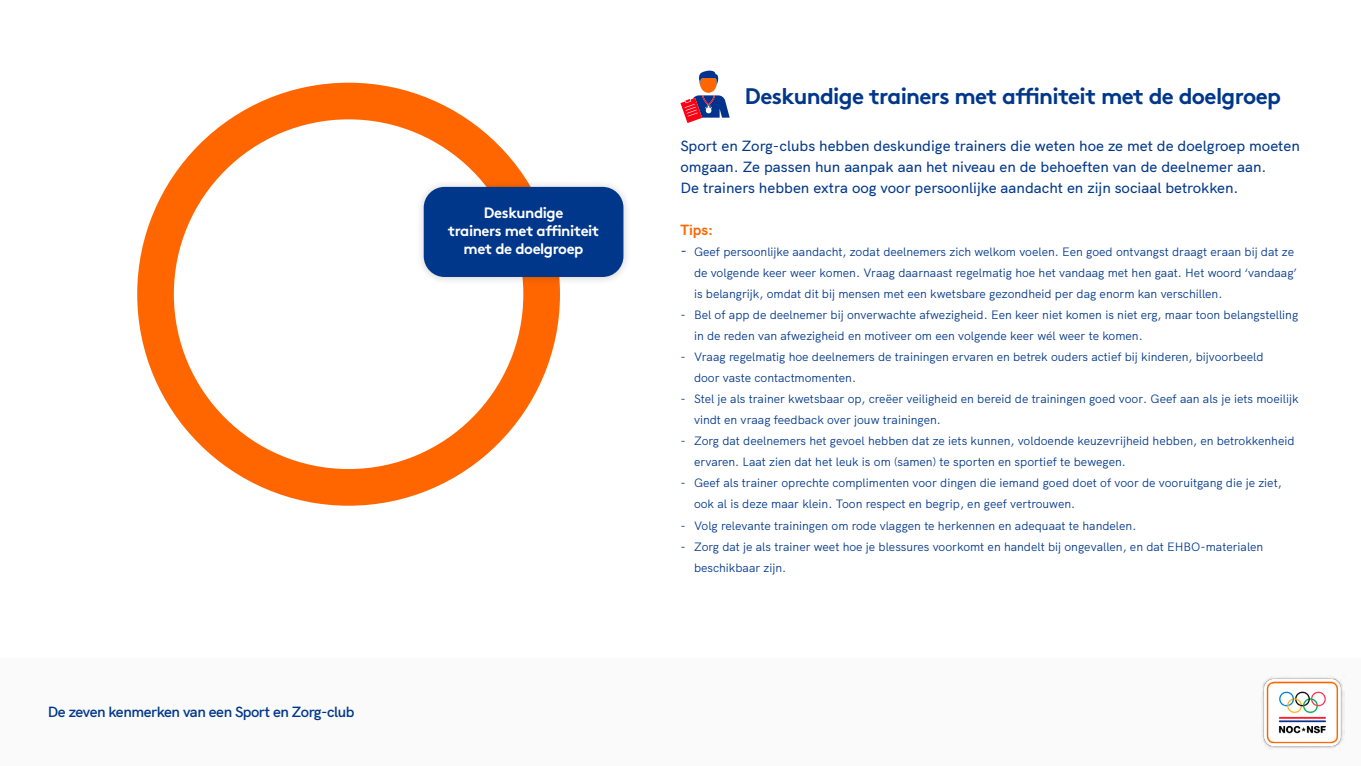
<style>
.page{position:relative;width:1361px;height:766px;background:#fff}
.page>*{position:absolute;margin:0;border:0;box-sizing:border-box;transform-origin:0 0}
.t1{font:700 22.5px "Brown";letter-spacing:-.03em;color:#00378a}
.t2{font:500 15px/21px "HK Grotesk";color:#00378a}
.t3{font:700 15px/18px "Brown";letter-spacing:-.03em;color:#fff;text-align:center}
.t4{font:600 15px "HK Grotesk";letter-spacing:-.03em;color:#00378a}
.t5{font:700 15px "HK Grotesk";color:#f60}
.t6{font:12px/21px "HK Grotesk";color:#00378a}
.s1{font-size:15px}
</style>
<div class="page">
<div style="left:0;top:658px;width:1361px;height:107px;background:#fafafa"></div>
<img style="left:1262px;top:677px;width:82px;height:72px">
<div style="left:137px;top:83px;width:423px;height:422px;border:37px solid #f60;border-radius:50%"></div>
<div style="left:415px;top:178px;width:217px;height:107px;background:#000;opacity:.2"></div>
<div style="left:424px;top:187px;width:199px;height:90px;background:#00378a;border-radius:21px"></div>
<svg style="left:680px;top:70px;width:49px;height:53px"></svg>
<p class="t4" style="left:48px;top:700px;width:308px">De zeven kenmerken van een Sport en Zorg-club</p>
<p class="t3" style="left:448px;top:202px;width:153px">Deskundige<br>trainers met affiniteit met de doelgroep</p>
<h1 class="t1" style="left:745px;top:78px;width:538px">Deskundige trainers met affiniteit met de doelgroep</h1>
<p class="t2" style="left:680px;top:134px;width:621px">Sport en Zorg-clubs hebben deskundige trainers die weten hoe ze met de doelgroep moeten omgaan. Ze passen hun aanpak aan het niveau en de behoeften van de deelnemer aan.<br>De trainers hebben extra oog voor persoonlijke aandacht en zijn sociaal betrokken.</p>
<p class="t5" style="left:680px;top:218px;width:34px">Tips:</p>
<p class="t6" style="left:694px;top:240px;width:604px;text-indent:-14px"><span class="s1">-</span> Geef persoonlijke aandacht, zodat deelnemers zich welkom voelen. Een goed ontvangst draagt eraan bij dat ze de volgende keer weer komen. Vraag daarnaast regelmatig hoe het vandaag met hen gaat. Het woord ‘vandaag’ is belangrijk, omdat dit bij mensen met een kwetsbare gezondheid per dag enorm kan verschillen.</p>
<p class="t6" style="left:694px;top:303px;width:606px;text-indent:-14px">- Bel of app de deelnemer bij onverwachte afwezigheid. Een keer niet komen is niet erg, maar toon belangstelling in de reden van afwezigheid en motiveer om een volgende keer wél weer te komen.</p>
<p class="t6" style="left:694px;top:345px;width:571px;text-indent:-14px">- Vraag regelmatig hoe deelnemers de trainingen ervaren en betrek ouders actief bij kinderen, bijvoorbeeld door vaste contactmomenten.</p>
<p class="t6" style="left:694px;top:387px;width:606px;text-indent:-14px">- Stel je als trainer kwetsbaar op, creëer veiligheid en bereid de trainingen goed voor. Geef aan als je iets moeilijk vindt en vraag feedback over jouw trainingen.</p>
<p class="t6" style="left:694px;top:429px;width:602px;text-indent:-14px">- Zorg dat deelnemers het gevoel hebben dat ze iets kunnen, voldoende keuzevrijheid hebben, en betrokkenheid ervaren. Laat zien dat het leuk is om (samen) te sporten en sportief te bewegen.</p>
<p class="t6" style="left:694px;top:471px;width:589px;text-indent:-14px">- Geef als trainer oprechte complimenten voor dingen die iemand goed doet of voor de vooruitgang die je ziet, ook al is deze maar klein. Toon respect en begrip, en geef vertrouwen.</p>
<p class="t6" style="left:680px;top:513px;width:457px">- Volg relevante trainingen om rode vlaggen te herkennen en adequaat te handelen.</p>
<p class="t6" style="left:694px;top:534px;width:571px;text-indent:-14px">- Zorg dat je als trainer weet hoe je blessures voorkomt en handelt bij ongevallen, en dat EHBO-materialen beschikbaar zijn.</p>
</div>
